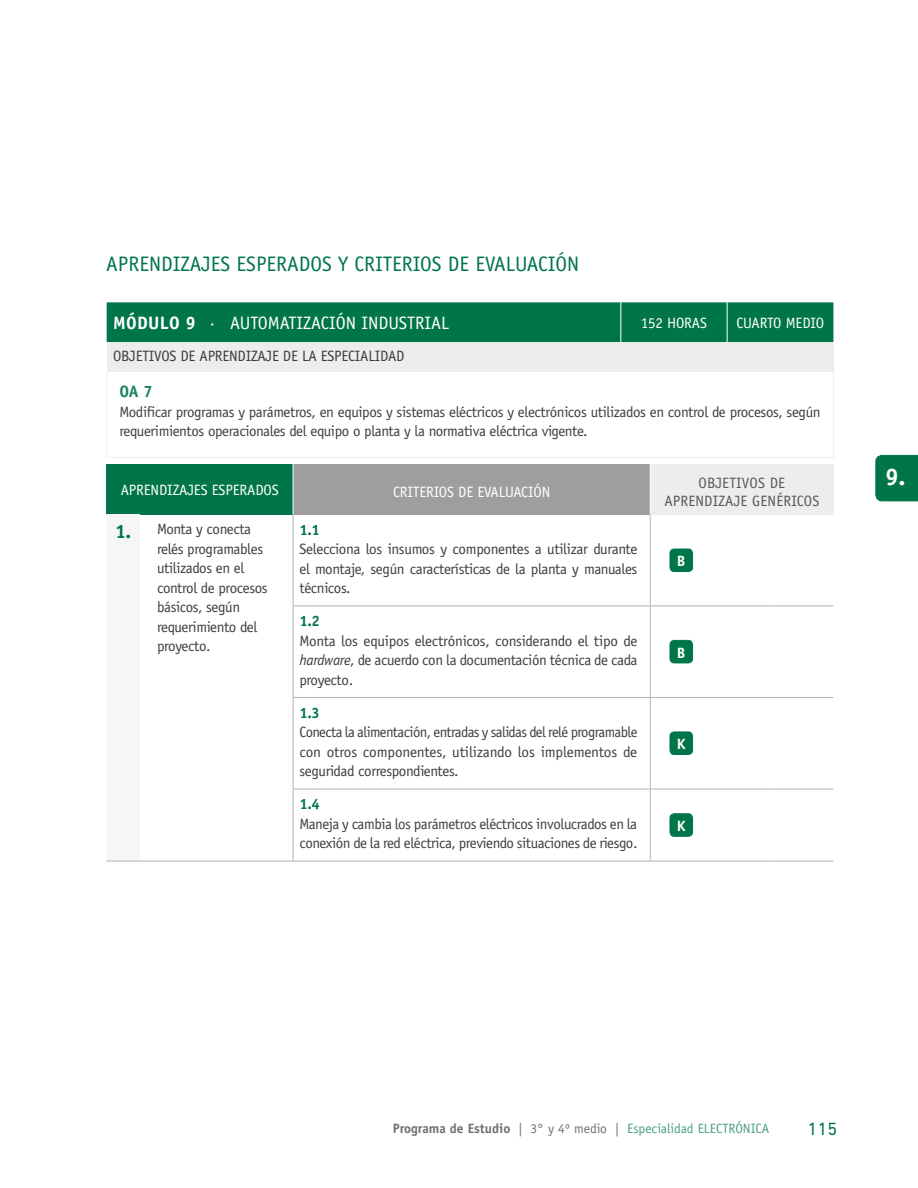
<style>
.page{position:relative;width:918px;height:1188px;background:#fff}
.page>*{position:absolute;margin:0;border:0;box-sizing:border-box;transform-origin:0 0}
.t1{font:700 24px "Officina Sans";color:#fff}
.t2{font:21px "Officina Sans";color:#007549}
.t3{font:18px "Officina Sans";color:#fff}
.t4{font:18px "DIN Next LT Pro";color:#007549}
.t5{font:700 16.5px "Officina Sans";color:#1a835c}
.t6{font:15px/19.5px "Officina Sans";letter-spacing:-.025em;color:#3e3d40}
.t7{font:15px "Officina Sans";letter-spacing:-.01em;color:#fff}
.t8{font:15px "Officina Sans";letter-spacing:.01em;color:#58585a}
.t9{font:700 15px "Officina Sans";color:#007549}
.t10{font:700 15px "Officina Sans";color:#fff}
.t11{font:13.5px "Officina Sans";color:#4d9f80}
.s1{font-weight:700}
.s2{font-weight:700;font-size:19.5px;color:#007549}
.s3{font-style:italic}
.s4{font-weight:700;color:#707172}
.s5{color:#707172}
</style>
<div class="page">
<div style="left:107px;top:302px;width:726px;height:40px;background:#007549"></div>
<div style="left:107px;top:342px;width:726px;height:29px;background:#eceded"></div>
<hr style="left:106px;top:371px;width:1px;height:86px;background:#eceded">
<hr style="left:833px;top:371px;width:1px;height:86px;background:#eceded">
<hr style="left:106px;top:457px;width:515px;height:1px;background:#eceded">
<hr style="left:621px;top:457px;width:106px;height:1px;background:#eceded">
<hr style="left:727px;top:457px;width:107px;height:1px;background:#eceded">
<hr style="left:727px;top:302px;width:1px;height:40px;background:#fff">
<hr style="left:620px;top:302px;width:1px;height:40px;background:#fff">
<div style="left:106px;top:464px;width:187px;height:50px;background:#007549"></div>
<div style="left:293px;top:464px;width:357px;height:50px;background:#9c9e9f"></div>
<div style="left:650px;top:464px;width:183px;height:50px;background:#eceded"></div>
<div style="left:106px;top:514px;width:34px;height:347px;background:#f6f6f6"></div>
<hr style="left:833px;top:464px;width:1px;height:50px;background:#eceded">
<hr style="left:773px;top:606px;width:60px;height:1px;background:#b1b3b4">
<hr style="left:773px;top:697px;width:60px;height:1px;background:#b1b3b4">
<hr style="left:773px;top:789px;width:60px;height:1px;background:#b1b3b4">
<hr style="left:106px;top:861px;width:34px;height:1px;background:#b1b3b4">
<hr style="left:140px;top:861px;width:153px;height:1px;background:#b1b3b4">
<hr style="left:293px;top:861px;width:357px;height:1px;background:#b1b3b4">
<hr style="left:650px;top:861px;width:62px;height:1px;background:#b1b3b4">
<hr style="left:712px;top:861px;width:61px;height:1px;background:#b1b3b4">
<hr style="left:773px;top:861px;width:60px;height:1px;background:#b1b3b4">
<hr style="left:293px;top:606px;width:357px;height:1px;background:#b1b3b4">
<hr style="left:650px;top:606px;width:62px;height:1px;background:#b1b3b4">
<hr style="left:712px;top:606px;width:61px;height:1px;background:#b1b3b4">
<hr style="left:293px;top:697px;width:357px;height:1px;background:#b1b3b4">
<hr style="left:650px;top:697px;width:62px;height:1px;background:#b1b3b4">
<hr style="left:712px;top:697px;width:61px;height:1px;background:#b1b3b4">
<hr style="left:293px;top:789px;width:357px;height:1px;background:#b1b3b4">
<hr style="left:650px;top:789px;width:62px;height:1px;background:#b1b3b4">
<hr style="left:712px;top:789px;width:61px;height:1px;background:#b1b3b4">
<hr style="left:293px;top:514px;width:1px;height:92px;background:#b1b3b4">
<hr style="left:293px;top:606px;width:1px;height:91px;background:#b1b3b4">
<hr style="left:293px;top:698px;width:1px;height:91px;background:#b1b3b4">
<hr style="left:293px;top:789px;width:1px;height:72px;background:#b1b3b4">
<hr style="left:293px;top:464px;width:1px;height:50px;background:#fff">
<hr style="left:650px;top:464px;width:1px;height:50px;background:#fff">
<hr style="left:650px;top:514px;width:1px;height:92px;background:#b1b3b4">
<hr style="left:650px;top:606px;width:1px;height:91px;background:#b1b3b4">
<hr style="left:650px;top:698px;width:1px;height:91px;background:#b1b3b4">
<hr style="left:650px;top:789px;width:1px;height:72px;background:#b1b3b4">
<div style="left:670px;top:549px;width:23px;height:23px;background:#007549;border-radius:4px"></div>
<div style="left:670px;top:549px;width:23px;height:23px;border:1px solid #007549;border-radius:4px"></div>
<div style="left:670px;top:640px;width:23px;height:23px;background:#007549;border-radius:4px"></div>
<div style="left:670px;top:640px;width:23px;height:23px;border:1px solid #007549;border-radius:4px"></div>
<div style="left:670px;top:732px;width:23px;height:23px;background:#007549;border-radius:4px"></div>
<div style="left:670px;top:732px;width:23px;height:23px;border:1px solid #007549;border-radius:4px"></div>
<div style="left:670px;top:814px;width:23px;height:22px;background:#007549;border-radius:4px"></div>
<div style="left:670px;top:814px;width:23px;height:23px;border:1px solid #007549;border-radius:4px"></div>
<svg style="left:875px;top:455px;width:43px;height:46px;background:#04774c"></svg>
<h2 class="t2" style="left:106px;top:251px;width:475px">APRENDIZAJES ESPERADOS Y CRITERIOS DE EVALUACIÓN</h2>
<p class="t3" style="left:113px;top:313px;width:321px"><span class="s1">MóDULO 9</span> · AUTOMATIZACIÓN INDUSTRIAL</p>
<p class="t7" style="left:641px;top:314px;width:66px">152 Horas</p>
<p class="t7" style="left:736px;top:314px;width:31px">cuarto</p>
<p class="t7" style="left:786px;top:314px;width:38px">Medio</p>
<p class="t6" style="left:113px;top:347px;width:9px">objet</p>
<p class="t6" style="left:149px;top:347px;width:14px">ivos</p>
<p class="t6" style="left:181px;top:347px;width:28px">de Aprend</p>
<p class="t6" style="left:246px;top:347px;width:83px">izaje de la espec</p>
<p class="t6" style="left:355px;top:347px;width:49px">ialidad</p>
<p class="t5" style="left:119px;top:381px;width:35px">OA 7</p>
<p class="t6" style="left:119px;top:402px;width:703px">Modificar programas y parámetros, en equipos y sistemas eléctricos y electrónicos utilizados en control de procesos, según requerimientos operacionales del equipo o planta y la normativa eléctrica vigente.</p>
<p class="t7" style="left:121px;top:481px;width:9px">Aprend</p>
<p class="t7" style="left:167px;top:481px;width:60px">izajes Esper</p>
<p class="t7" style="left:247px;top:481px;width:17px">ados</p>
<p class="t7" style="left:393px;top:483px;width:149px">Criterios de Evaluación</p>
<p class="t6" style="left:157px;top:519px;width:112px;text-indent:-42px"><span class="s2">1.</span> Monta y conecta relés programables utilizados en el control de procesos básicos, según requerimiento del proyecto.</p>
<p class="t9" style="left:299px;top:520px;width:22px">1.1</p>
<p class="t6" style="left:299px;top:539px;width:340px;text-align:justify">Selecciona los insumos y componentes a utilizar durante el montaje, según características de la planta y manuales técnicos.</p>
<p class="t9" style="left:299px;top:612px;width:22px">1.2</p>
<p class="t6" style="left:299px;top:631px;width:340px;text-align:justify">Monta los equipos electrónicos, considerando el tipo de <span class="s3">hardware</span>, de acuerdo con la documentación técnica de cada proyecto.</p>
<p class="t9" style="left:299px;top:703px;width:22px">1.3</p>
<p class="t6" style="left:299px;top:722px;width:340px;text-align:justify">Conecta la alimentación, entradas y salidas del relé programable con otros componentes, utilizando los implementos de seguridad correspondientes.</p>
<p class="t8" style="left:699px;top:474px;width:17px">Objet</p>
<p class="t8" style="left:736px;top:474px;width:15px">ivos</p>
<p class="t8" style="left:770px;top:474px;width:8px">de</p>
<p class="t8" style="left:664px;top:492px;width:9px">Aprend</p>
<p class="t8" style="left:713px;top:492px;width:56px">izaje Genér</p>
<p class="t8" style="left:791px;top:492px;width:14px">icos</p>
<p class="t10" style="left:677px;top:552px;width:8px">b</p>
<p class="t10" style="left:677px;top:643px;width:8px">b</p>
<p class="t10" style="left:677px;top:735px;width:10px">K</p>
<p class="t9" style="left:299px;top:795px;width:22px">1.4</p>
<p class="t6" style="left:299px;top:814px;width:340px">Maneja y cambia los parámetros eléctricos involucrados en la conexión de la red eléctrica, previendo situaciones de riesgo.</p>
<p class="t10" style="left:677px;top:816px;width:10px">K</p>
<h1 class="t1" style="left:885px;top:462px;width:21px">9.</h1>
<p class="t11" style="left:393px;top:1121px;width:378px"><span class="s4">Programa de Estudio</span> <span class="s5">| 3° y 4º medio |</span> Especialidad ELECTRÓNICA</p>
<p class="t4" style="left:808px;top:1118px;width:31px">115</p>
</div>
